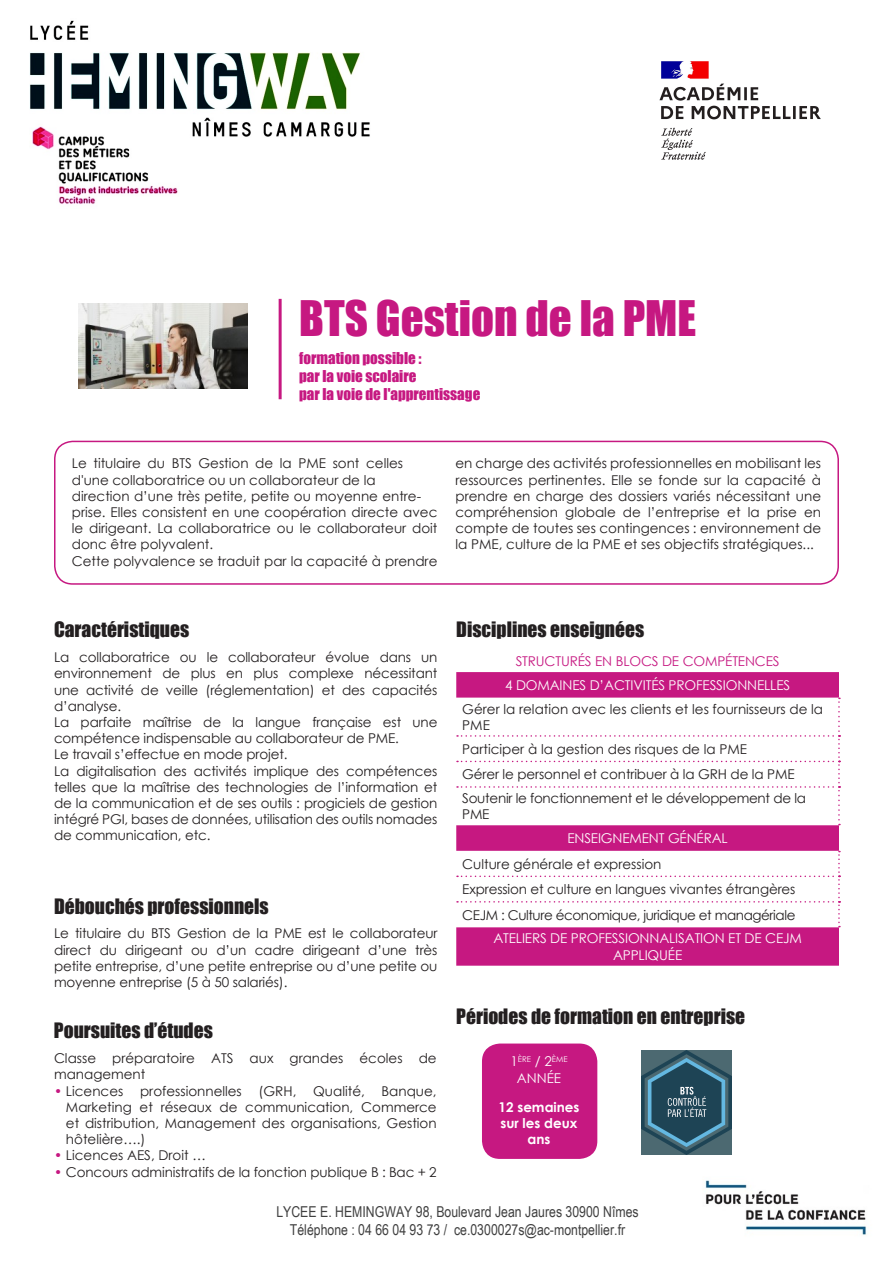
<style>
.page{position:relative;width:893px;height:1263px;background:#fff}
.page>*{position:absolute;margin:0;border:0;box-sizing:border-box;transform-origin:0 0}
.t1{font:45px "Impact";color:#c61881}
.t2{font:19.5px "Impact";color:#231f20}
.t3{font:15px/18px "Arial Narrow";color:#404040;text-align:center}
.t4{font:15px/18px "Impact";color:#c61881}
.t5{font:13.5px/16.2px "Century Gothic";letter-spacing:-.01em;color:#231f20}
.t6{font:13.5px/16.2px "Century Gothic";letter-spacing:-.01em;color:#fff;text-align:center}
.t7{font:13.5px "Century Gothic";letter-spacing:-.01em;color:#c61881}
.t8{font:700 13.5px/16.2px "Century Gothic";color:#fff;text-align:center}
.t9{font:7.8px "Century Gothic";color:#fff}
.s1{color:#c61881}
.s2{font-size:13.5px}
</style>
<div class="page">
<hr style="left:279px;top:299px;width:3px;height:100px;background:#c61881">
<div style="left:54px;top:441px;width:785px;height:144px;border:2px solid #c61881;border-radius:18px"></div>
<svg style="left:456px;top:672px;width:383px;height:294px;background:#c71d84"></svg>
<svg style="left:457px;top:698px;width:383px;height:127px"></svg>
<svg style="left:457px;top:851px;width:383px;height:76px"></svg>
<div style="left:482px;top:1043px;width:115px;height:116px;background:#c61881;border-radius:18px"></div>
<img style="left:29px;top:20px;width:341px;height:184px">
<img style="left:641px;top:1051px;width:90px;height:103px">
<img style="left:705px;top:1180px;width:162px;height:55px">
<img style="left:79px;top:304px;width:168px;height:84px">
<img style="left:659px;top:61px;width:162px;height:99px">
<h1 class="t1" style="left:299px;top:284px;width:399px">BTS Gestion de la PME</h1>
<p class="t4" style="left:299px;top:348px;width:183px">formation possible :<br>par la voie scolaire<br>par la voie de l'apprentissage</p>
<p class="t5" style="left:72px;top:455px;width:367px">Le titulaire du BTS Gestion de la PME sont celles d'une collaboratrice ou un collaborateur de la<br>direction d’une très petite, petite ou moyenne entre&shy;prise. Elles consistent en une coopération directe avec le dirigeant. La collaboratrice ou le collaborateur doit donc être polyvalent.<br>Cette polyvalence se traduit par la capacité à prendre</p>
<p class="t5" style="left:455px;top:455px;width:367px;text-align:justify">en charge des activités professionnelles en mobilisant les ressources pertinentes. Elle se fonde sur la capacité à prendre en charge des dossiers variés nécessitant une compréhension globale de l’entreprise et la prise en compte de toutes ses contingences : environnement de la PME, culture de la PME et ses objectifs stratégiques...</p>
<h2 class="t2" style="left:54px;top:615px;width:137px">Caractéristiques</h2>
<p class="t5" style="left:54px;top:649px;width:385px">La collaboratrice ou le collaborateur évolue dans un environnement de plus en plus complexe nécessitant une activité de veille (réglementation) et des capacités d’analyse.<br>La parfaite maîtrise de la langue française est une compétence indispensable au collaborateur de PME.<br>Le travail s’effectue en mode projet.<br>La digitalisation des activités implique des compétences telles que la maîtrise des technologies de l’information et de la communication et de ses outils : progiciels de gestion intégré PGI, bases de données, utilisation des outils nomades de communication, etc.</p>
<h2 class="t2" style="left:54px;top:891px;width:216px">Débouchés professionnels</h2>
<p class="t5" style="left:54px;top:925px;width:385px;text-align:justify">Le titulaire du BTS Gestion de la PME est le collaborateur direct du dirigeant ou d’un cadre dirigeant d’une très petite entreprise, d’une petite entreprise ou d’une petite ou moyenne entreprise (5 à 50 salariés).</p>
<h2 class="t2" style="left:54px;top:1016px;width:160px">Poursuites d’études</h2>
<p class="t5" style="left:54px;top:1050px;width:384px">Classe préparatoire ATS aux grandes écoles de management</p>
<p class="t5" style="left:66px;top:1082px;width:372px;text-align:justify;text-indent:-12px"><span class="s1">•</span> Licences professionnelles (GRH, Qualité, Banque, Marketing et réseaux de communication, Commerce et distribution, Management des organisations, Gestion hôtelière….)</p>
<p class="t5" style="left:54px;top:1147px;width:153px"><span class="s1">•</span> Licences AES, Droit …</p>
<p class="t5" style="left:54px;top:1163px;width:384px"><span class="s1">•</span> Concours administratifs de la fonction publique B : Bac + 2</p>
<h2 class="t2" style="left:456px;top:615px;width:189px">Disciplines enseignées</h2>
<p class="t7" style="left:516px;top:652px;width:265px">STRUCTURÉS EN BLOCS DE COMPÉTENCES</p>
<p class="t6" style="left:505px;top:677px;width:287px">4 DOMAINES D’ACTIVITÉS PROFESSIONNELLES</p>
<p class="t5" style="left:462px;top:700px;width:362px">Gérer la relation avec les clients et les fournisseurs de la<br>PME</p>
<p class="t5" style="left:462px;top:736px;width:334px;line-height:25.5px">Participer à la gestion des risques de la PME<br>Gérer le personnel et contribuer à la GRH de la PME</p>
<p class="t5" style="left:462px;top:790px;width:345px">Soutenir le fonctionnement et le développement de la<br>PME</p>
<p class="t6" style="left:567px;top:830px;width:162px">ENSEIGNEMENT GÉNÉRAL</p>
<p class="t5" style="left:462px;top:851px;width:335px;line-height:25.5px">Culture générale et expression<br>Expression et culture en langues vivantes étrangères<br>CEJM : Culture économique, juridique et managériale</p>
<p class="t6" style="left:493px;top:930px;width:310px">ATELIERS DE PROFESSIONNALISATION ET DE CEJM<br>APPLIQUÉE</p>
<h2 class="t2" style="left:456px;top:1001px;width:290px">Périodes de formation en entreprise</h2>
<p class="t9" style="left:510px;top:1054px;width:59px"><span class="s2">1</span>ÈRE <span class="s2">/ 2</span>ÈME</p>
<p class="t6" style="left:517px;top:1069px;width:46px">ANNÉE</p>
<p class="t8" style="left:498px;top:1098px;width:82px">12 semaines sur les deux ans</p>
<p class="t3" style="left:276px;top:1202px;width:364px">LYCEE E. HEMINGWAY 98, Boulevard Jean Jaures 30900 Nîmes<br>Téléphone : 04 66 04 93 73 / ce.0300027s@ac-montpellier.fr</p>
</div>
